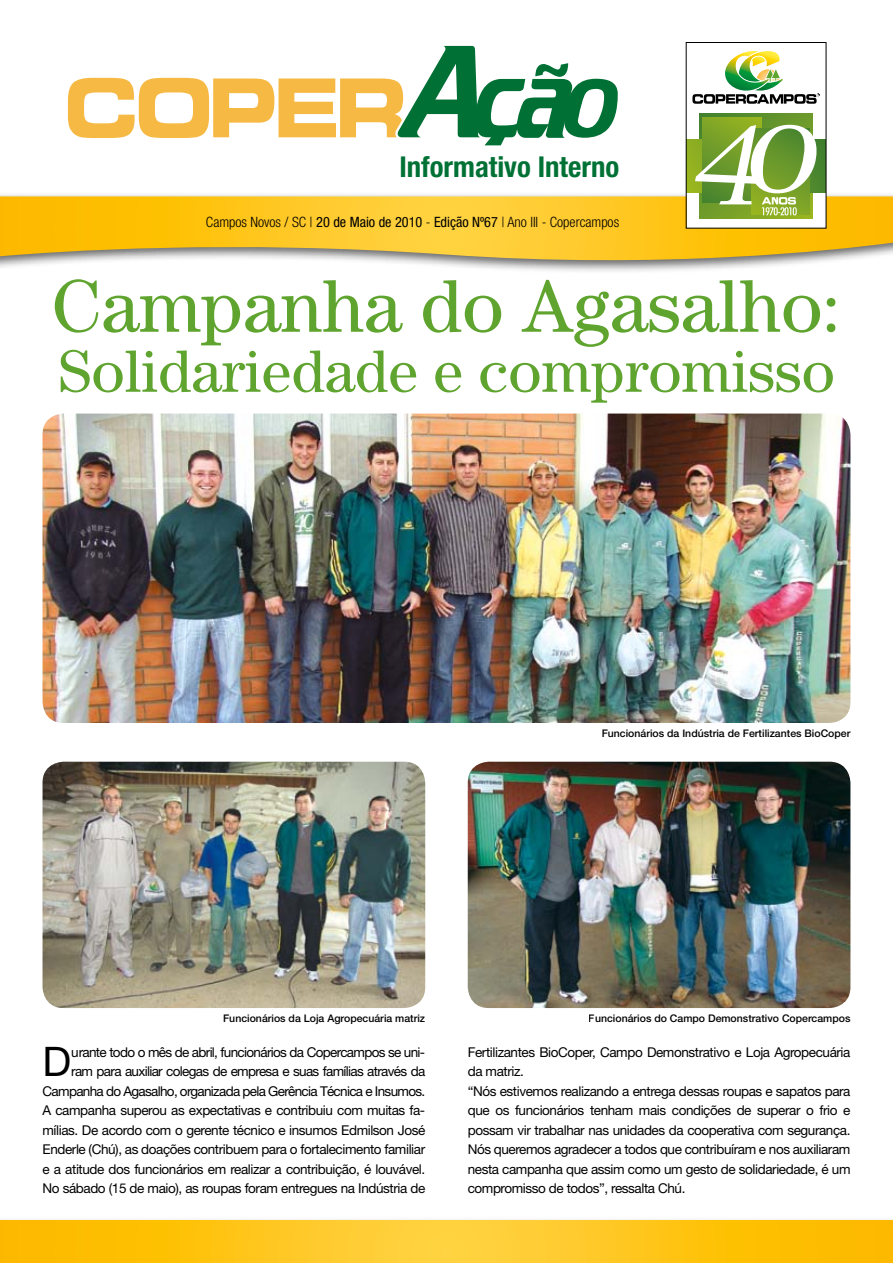
<style>
.page{position:relative;width:893px;height:1263px;background:#fff}
.page>*{position:absolute;margin:0;border:0;box-sizing:border-box;transform-origin:0 0}
.t1{font:75px "Century";color:#5fa42e}
.t2{font:60px "Century";color:#5fa42e}
.t3{font:40.8px "Helvetica Neue";color:#000}
.t4{font:700 condensed 28.8px "Helvetica Neue";color:#007135}
.t5{font:300 condensed 14.25px "Helvetica Neue";color:#000}
.t6{font:13.5px/19.5px "Helvetica Neue";letter-spacing:-.03em;color:#000;text-align:right}
.t7{font:500 10.5px "Helvetica Neue";color:#000}
.s1{font-weight:400}
</style>
<div class="page">
<img style="left:43px;top:414px;width:807px;height:309px">
<div style="left:0;top:1215px;width:893px;height:48px;background:#fbfbfb"></div>
<svg style="left:0;top:1220px;width:893px;height:43px;background:#fec418"></svg>
<div style="left:0;top:191px;width:893px;height:82px;background:#000;opacity:.6"></div>
<svg style="left:0;top:196px;width:893px;height:74px;background:#f2c849"></svg>
<div style="left:687px;top:43px;width:138px;height:185px;background:#fff"></div>
<svg style="left:700px;top:113px;width:112px;height:105px"></svg>
<svg style="left:688px;top:139px;width:136px;height:54px"></svg>
<div style="left:703px;top:118px;width:59px;height:85px;background:#8dad23"></div>
<svg style="left:692px;top:51px;width:128px;height:53px"></svg>
<svg style="left:695px;top:125px;width:121px;height:90px"></svg>
<div style="left:686px;top:42px;width:140px;height:186px;border:1px solid #000"></div>
<svg style="left:68px;top:46px;width:550px;height:99px"></svg>
<img style="left:43px;top:762px;width:382px;height:246px">
<img style="left:468px;top:762px;width:382px;height:246px">
<h3 class="t4" style="left:399px;top:149px;width:221px">Informativo Interno</h3>
<p class="t5" style="left:206px;top:214px;width:415px">Campos Novos / SC | <span class="s1">20 de Maio de 2010</span> - <span class="s1">Edição Nº67</span> | Ano III - Copercampos</p>
<h1 class="t1" style="left:52px;top:262px;width:791px">Campanha do Agasalho:</h1>
<h2 class="t2" style="left:58px;top:336px;width:778px">Solidariedade e compromisso</h2>
<p class="t7" style="left:602px;top:727px;width:250px">Funcionários da Indústria de Fertilizantes BioCoper</p>
<p class="t7" style="left:223px;top:1012px;width:204px">Funcionários da Loja Agropecuária matriz</p>
<p class="t7" style="left:589px;top:1012px;width:263px">Funcionários do Campo Demonstrativo Copercampos</p>
<p class="t6" style="left:43px;top:1042px;width:384px">urante todo o mês de abril, funcionários da Copercampos se uni-<br>ram para auxiliar colegas de empresa e suas famílias através da Campanha do Agasalho, organizada pela Gerência Técnica e Insumos.<br>A campanha superou as expectativas e contribuiu com muitas fa&shy;mílias. De acordo com o gerente técnico e insumos Edmilson José Enderle (Chú), as doações contribuem para o fortalecimento familiar e a atitude dos funcionários em realizar a contribuição, é louvável.<br>No sábado (15 de maio), as roupas foram entregues na Indústria de</p>
<p class="t6" style="left:468px;top:1042px;width:384px;text-align:left">Fertilizantes BioCoper, Campo Demonstrativo e Loja Agropecuária da matriz.<br>“Nós estivemos realizando a entrega dessas roupas e sapatos para que os funcionários tenham mais condições de superar o frio e possam vir trabalhar nas unidades da cooperativa com segurança.<br>Nós queremos agradecer a todos que contribuíram e nos auxiliaram nesta campanha que assim como um gesto de solidariedade, é um compromisso de todos”, ressalta Chú.</p>
<h3 class="t3" style="left:43px;top:1037px;width:30px">D</h3>
</div>
